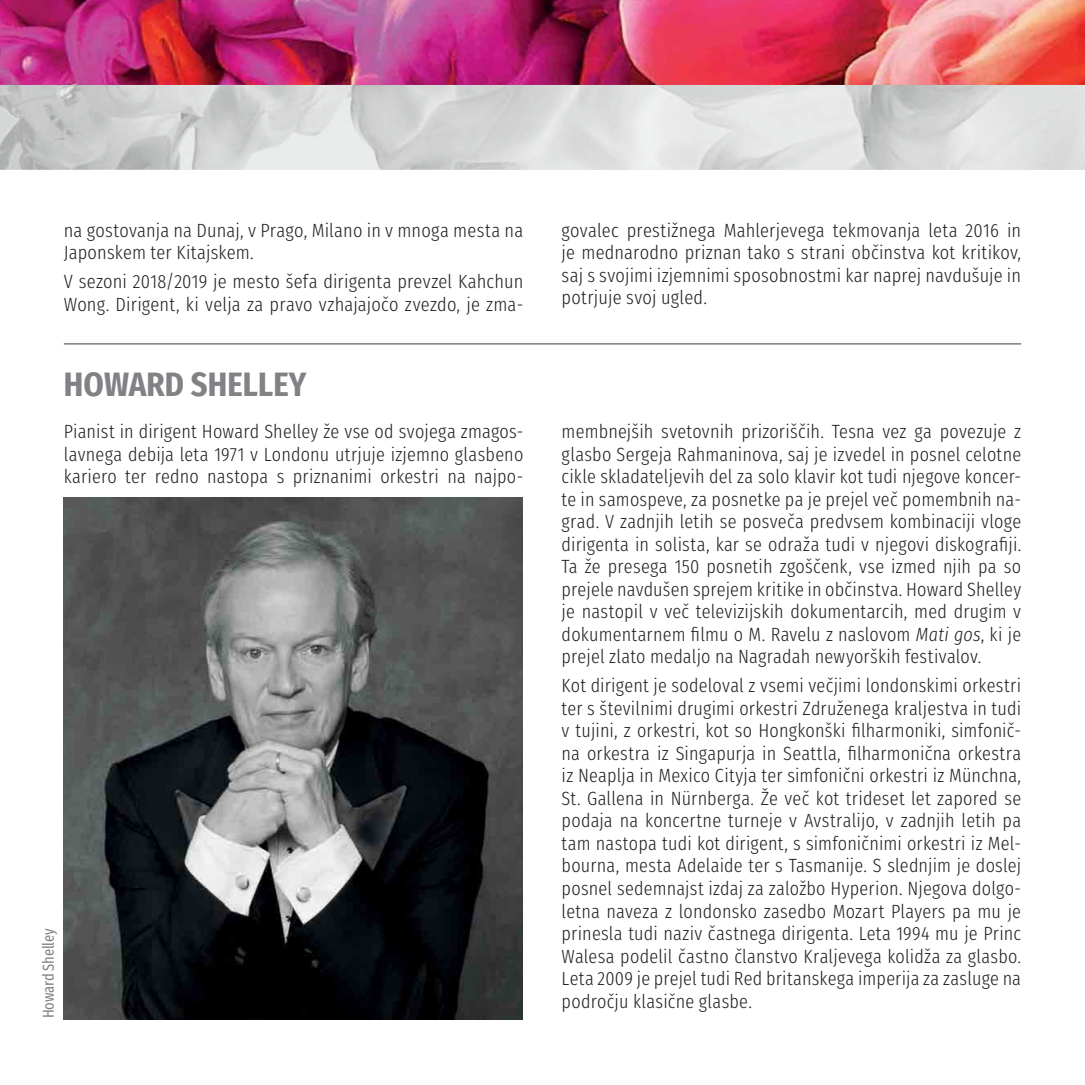
<style>
.page{position:relative;width:1085px;height:1085px;background:#fff}
.page>*{position:absolute;margin:0;border:0;box-sizing:border-box;transform-origin:0 0}
.t1{font:700 33.75px "Fira Sans Condensed";letter-spacing:.005em;color:#808285}
.t2{font:300 19.12px/22.5px "Fira Sans Condensed";letter-spacing:.01em;color:#231f20;text-align:justify}
.t3{font:15.75px "Fira Sans Condensed";letter-spacing:-.015em;color:#808285;scale:.96 1}
.s1{font-style:italic}
</style>
<div class="page">
<img style="left:0;top:0;width:1084px;height:170px">
<hr style="left:64px;top:343px;width:956px;height:1px;background:#808285">
<img style="left:64px;top:497px;width:459px;height:522px">
<p class="t2" style="left:64px;top:217px;width:461px">na gostovanja na Dunaj, v Prago, Milano in v mnoga mesta na<br>Japonskem ter Kitajskem.</p>
<p class="t2" style="left:64px;top:268px;width:461px">V sezoni 2018/2019 je mesto šefa dirigenta prevzel Kahchun<br>Wong. Dirigent, ki velja za pravo vzhajajočo zvezdo, je zma-</p>
<p class="t2" style="left:561px;top:217px;width:461px">govalec prestižnega Mahlerjevega tekmovanja leta 2016 in je mednarodno priznan tako s strani občinstva kot kritikov, saj s svojimi izjemnimi sposobnostmi kar naprej navdušuje in potrjuje svoj ugled.</p>
<p class="t3" style="left:34px;top:1017px;width:95px;rotate:-90deg">Howard Shelley</p>
<h1 class="t1" style="left:64px;top:353px;width:244px">HOWARD SHELLEY</h1>
<p class="t2" style="left:64px;top:418px;width:461px">Pianist in dirigent Howard Shelley že vse od svojega zmagos&shy;lavnega debija leta 1971 v Londonu utrjuje izjemno glasbeno kariero ter redno nastopa s priznanimi orkestri na najpo-</p>
<p class="t2" style="left:561px;top:418px;width:461px">membnejših svetovnih prizoriščih. Tesna vez ga povezuje z glasbo Sergeja Rahmaninova, saj je izvedel in posnel celotne cikle skladateljevih del za solo klavir kot tudi njegove koncer&shy;te in samospeve, za posnetke pa je prejel več pomembnih na&shy;grad. V zadnjih letih se posveča predvsem kombinaciji vloge dirigenta in solista, kar se odraža tudi v njegovi diskografiji.<br>Ta že presega 150 posnetih zgoščenk, vse izmed njih pa so prejele navdušen sprejem kritike in občinstva. Howard Shelley je nastopil v več televizijskih dokumentarcih, med drugim v dokumentarnem filmu o M. Ravelu z naslovom <span class="s1">Mati gos</span>, ki je prejel zlato medaljo na Nagradah newyorških festivalov.</p>
<p class="t2" style="left:561px;top:672px;width:461px">Kot dirigent je sodeloval z vsemi večjimi londonskimi orkestri ter s številnimi drugimi orkestri Združenega kraljestva in tudi v tujini, z orkestri, kot so Hongkonški filharmoniki, simfonič&shy;na orkestra iz Singapurja in Seattla, filharmonična orkestra iz Neaplja in Mexico Cityja ter simfonični orkestri iz Münchna, St. Gallena in Nürnberga. Že več kot trideset let zapored se podaja na koncertne turneje v Avstralijo, v zadnjih letih pa tam nastopa tudi kot dirigent, s simfoničnimi orkestri iz Mel&shy;bourna, mesta Adelaide ter s Tasmanije. S slednjim je doslej posnel sedemnajst izdaj za založbo Hyperion. Njegova dolgo&shy;letna naveza z londonsko zasedbo Mozart Players pa mu je prinesla tudi naziv častnega dirigenta. Leta 1994 mu je Princ Walesa podelil častno članstvo Kraljevega kolidža za glasbo.<br>Leta 2009 je prejel tudi Red britanskega imperija za zasluge na področju klasične glasbe.</p>
</div>
